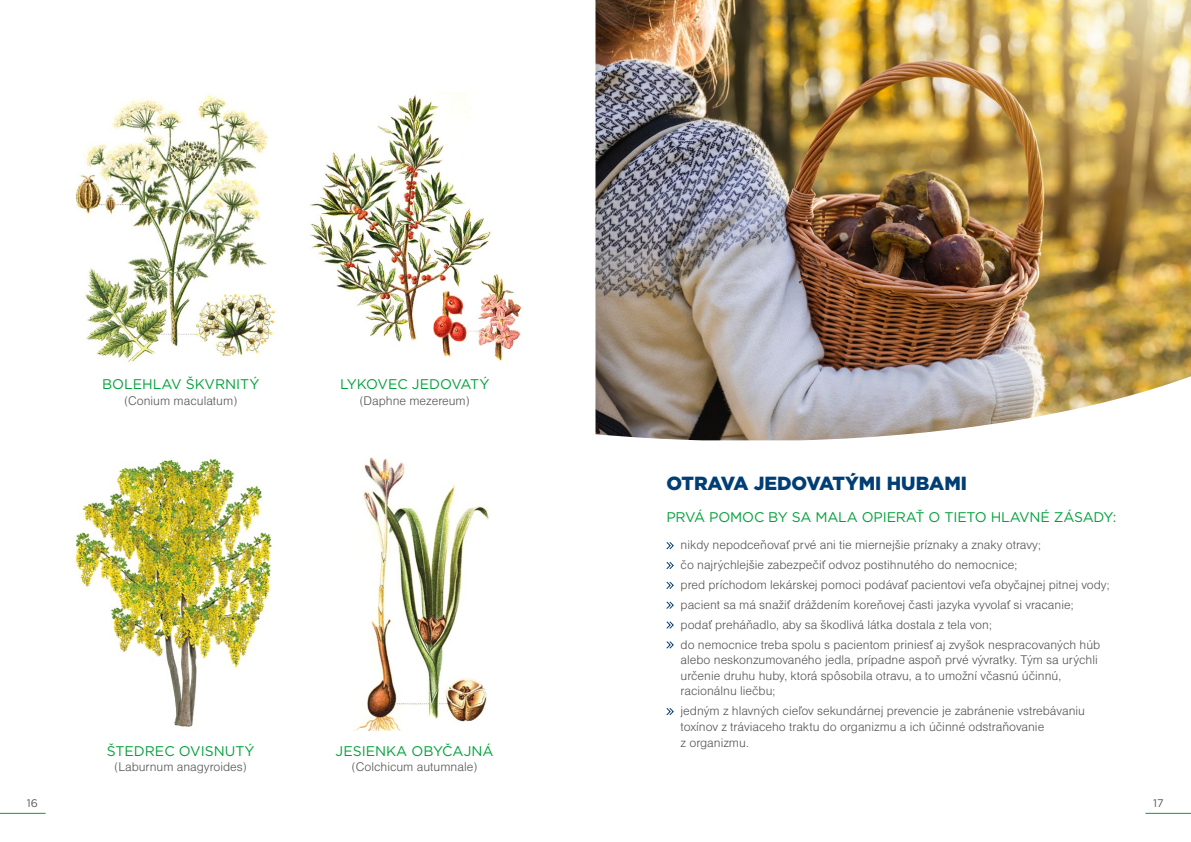
<style>
.page{position:relative;width:1191px;height:842px;background:#fff}
.page>*{position:absolute;margin:0;border:0;box-sizing:border-box;transform-origin:0 0}
.t1{font:900 19px "Gotham";color:#003e75}
.t2{font:14px "Gotham";letter-spacing:-.01em;color:#00a13a}
.t3{font:13px/19.9px "Nimbus Sans DOT Ligh";color:#575756}
.t4{font:11px "Gotham";color:#575756}
</style>
<div class="page">
<hr style="left:0;top:813px;width:46px;height:1px;background:#00a13a">
<hr style="left:1145px;top:813px;width:46px;height:1px;background:#00a13a">
<svg style="left:666px;top:542px;width:8px;height:8px"></svg>
<svg style="left:666px;top:562px;width:8px;height:8px"></svg>
<svg style="left:666px;top:581px;width:8px;height:8px"></svg>
<svg style="left:666px;top:601px;width:8px;height:8px"></svg>
<svg style="left:666px;top:621px;width:8px;height:8px"></svg>
<svg style="left:666px;top:641px;width:8px;height:8px"></svg>
<svg style="left:666px;top:708px;width:8px;height:8px"></svg>
<img style="left:595px;top:0;width:596px;height:440px">
<img style="left:75px;top:94px;width:201px;height:268px">
<img style="left:310px;top:93px;width:212px;height:269px">
<img style="left:75px;top:458px;width:197px;height:269px">
<img style="left:354px;top:457px;width:135px;height:273px">
<p class="t2" style="left:102px;top:377px;width:159px">BOLEHLAV ŠKVRNITÝ</p>
<p class="t3" style="left:124px;top:390px;width:114px">(Conium maculatum)</p>
<p class="t2" style="left:340px;top:377px;width:151px">LYKOVEC JEDOVATÝ</p>
<p class="t3" style="left:360px;top:390px;width:111px">(Daphne mezereum)</p>
<p class="t2" style="left:107px;top:743px;width:149px">ŠTEDREC OVISNUTÝ</p>
<p class="t3" style="left:115px;top:757px;width:133px">(Laburnum anagyroides)</p>
<p class="t2" style="left:335px;top:743px;width:159px">JESIENKA OBYČAJNÁ</p>
<p class="t3" style="left:352px;top:757px;width:127px">(Colchicum autumnale)</p>
<h1 class="t1" style="left:666px;top:473px;width:302px">OTRAVA JEDOVATÝMI HUBAMI</h1>
<p class="t2" style="left:666px;top:510px;width:451px">PRVÁ POMOC BY SA MALA OPIERAŤ O TIETO HLAVNÉ ZÁSADY:</p>
<p class="t3" style="left:680px;top:535px;width:431px">nikdy nepodceňovať prvé ani tie miernejšie príznaky a znaky otravy;<br>čo najrýchlejšie zabezpečiť odvoz postihnutého do nemocnice;<br>pred príchodom lekárskej pomoci podávať pacientovi veľa obyčajnej pitnej vody; pacient sa má snažiť dráždením koreňovej časti jazyka vyvolať si vracanie;<br>podať preháňadlo, aby sa škodlivá látka dostala z tela von;<br>do nemocnice treba spolu s pacientom priniesť aj zvyšok nespracovaných húb</p>
<p class="t3" style="left:680px;top:652px;width:419px;line-height:15.6px">alebo neskonzumovaného jedla, prípadne aspoň prvé vývratky. Tým sa urýchli určenie druhu huby, ktorá spôsobila otravu, a to umožní včasnú účinnú, racionálnu liečbu;</p>
<p class="t3" style="left:680px;top:703px;width:406px;line-height:15.6px">jedným z hlavných cieľov sekundárnej prevencie je zabránenie vstrebávaniu toxínov z tráviaceho traktu do organizmu a ich účinné odstraňovanie<br>z organizmu.</p>
<p class="t4" style="left:27px;top:797px;width:13px">16</p>
<p class="t4" style="left:1153px;top:797px;width:12px">17</p>
</div>
